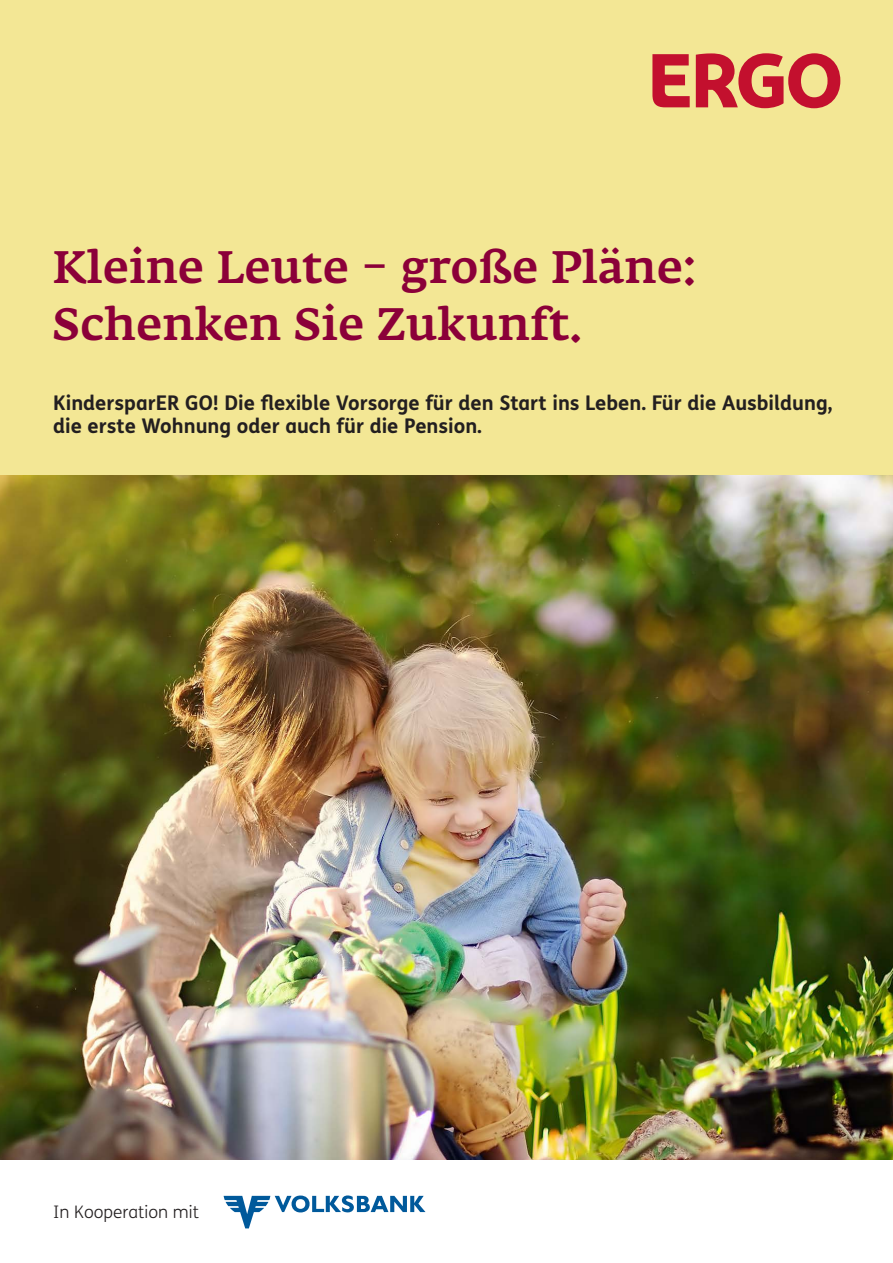
<style>
.page{position:relative;width:893px;height:1263px;background:#fff}
.page>*{position:absolute;margin:0;border:0;box-sizing:border-box;transform-origin:0 0}
.HEADLINE_3_Title_Fedra_Medium_31pt{font:500 45px/57.4px "Fedra Serif A Pro";letter-spacing:.01em;color:#8b0039}
.t1{font:700 20.25px/23.1px "FS Me";color:#231f20}
.Copy_FS_Me_Light_12pt{font:300 17.25px "FS Me";color:#231f20}
</style>
<div class="page">
<img style="left:0;top:474px;width:893px;height:686px">
<div style="left:0;top:0;width:893px;height:474px;background:#f3e795"></div>
<svg style="left:696px;top:53px;width:144px;height:55px"></svg>
<svg style="left:652px;top:54px;width:38px;height:53px"></svg>
<svg style="left:224px;top:1195px;width:201px;height:33px"></svg>
<p class="HEADLINE_3_Title_Fedra_Medium_31pt" style="left:53px;top:239px;width:645px">Kleine Leute – große Pläne:<br>Schenken Sie Zukunft.</p>
<p class="t1" style="left:53px;top:390px;width:781px">KindersparER GO! Die flexible Vorsorge für den Start ins Leben. Für die Ausbildung, die erste Wohnung oder auch für die Pension.</p>
<p class="Copy_FS_Me_Light_12pt" style="left:53px;top:1200px;width:147px">In Kooperation mit</p>
</div>
